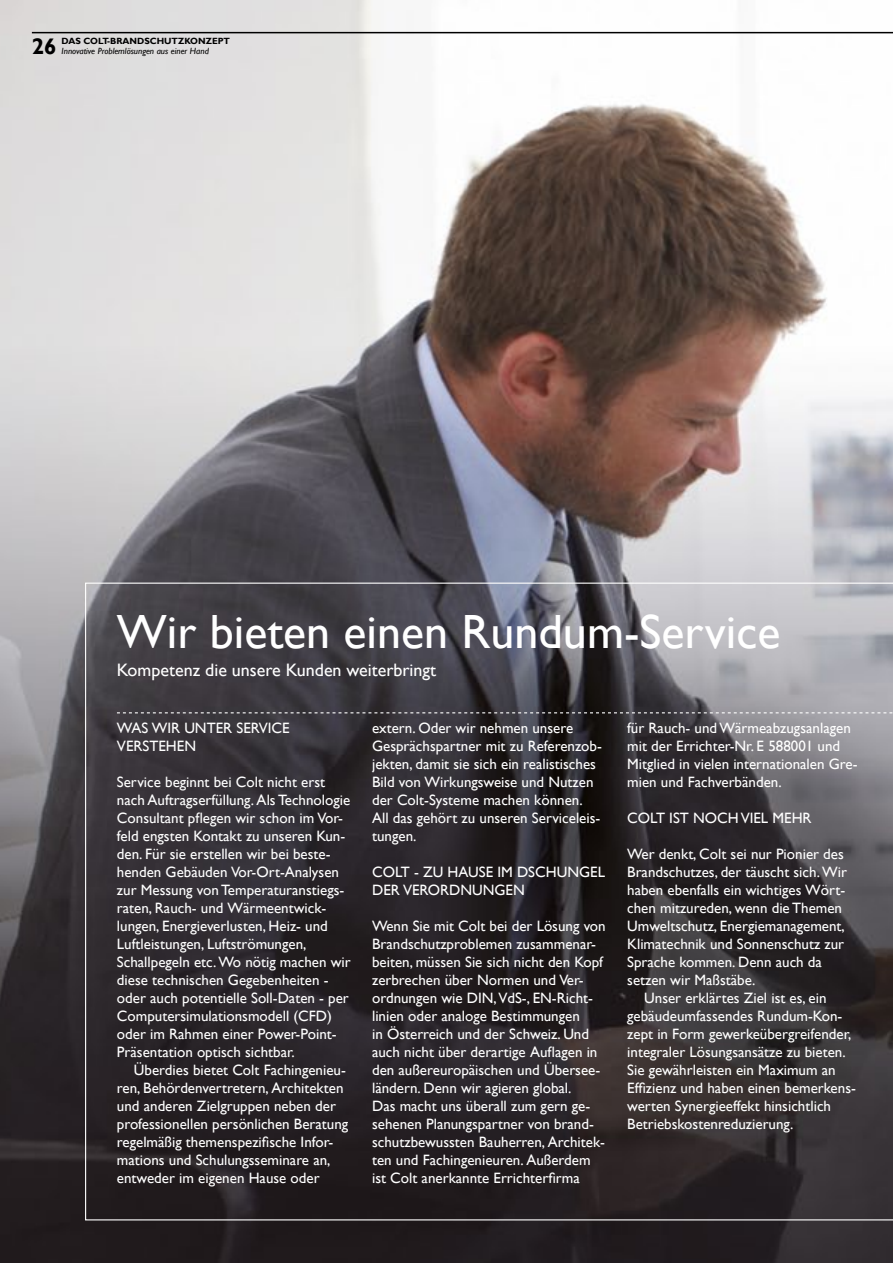
<style>
.page{position:relative;width:893px;height:1263px;background:#fff}
.page>*{position:absolute;margin:0;border:0;box-sizing:border-box;transform-origin:0 0}
.t1{font:48px "Gill Sans";color:#fff}
.t2{font:700 22.5px "Gill Sans";color:#000}
.t3{font:18px "Gill Sans";color:#fff}
.t4{font:15px/18px "Gill Sans";color:#fff}
.t5{font:italic 9px "Gill Sans";color:#000}
.t6{font:700 9px "Gill Sans";color:#000}
</style>
<div class="page">
<img style="left:0;top:0;width:893px;height:1263px">
<hr style="left:32px;top:32px;width:861px;height:1px;background:#000">
<svg style="left:85px;top:583px;width:808px;height:637px;background:#3d393e"></svg>
<svg style="left:117px;top:712px;width:776px;height:1px"></svg>
<h2 class="t2" style="left:32px;top:33px;width:26px">26</h2>
<p class="t6" style="left:62px;top:36px;width:170px">DAS COLT-BRANDSCHUTZKONZEPT</p>
<p class="t5" style="left:62px;top:45px;width:149px">Innovative Problemlösungen aus einer Hand</p>
<h1 class="t1" style="left:117px;top:604px;width:665px">Wir bieten einen Rundum-Service</h1>
<p class="t3" style="left:117px;top:659px;width:321px">Kompetenz die unsere Kunden weiterbringt</p>
<p class="t4" style="left:117px;top:719px;width:174px">WAS WIR UNTER SERVICE<br>VERSTEHEN</p>
<p class="t4" style="left:117px;top:773px;width:235px">Service beginnt bei Colt nicht erst nach Auftragserfüllung. Als Technologie Consultant pflegen wir schon im Vor&shy;feld engsten Kontakt zu unseren Kun&shy;den. Für sie erstellen wir bei beste&shy;henden Gebäuden Vor-Ort-Analysen zur Messung von Temperaturanstiegs&shy;raten, Rauch- und Wärmeentwick&shy;lungen, Energieverlusten, Heiz- und Luftleistungen, Luftströmungen, Schallpegeln etc. Wo nötig machen wir diese technischen Gegebenheiten - oder auch potentielle Soll-Daten - per Computersimulationsmodell (CFD) oder im Rahmen einer Power-Point-Präsentation optisch sichtbar.</p>
<p class="t4" style="left:117px;top:1061px;width:233px;text-indent:17px">Überdies bietet Colt Fachingenieu&shy;ren, Behördenvertretern, Architekten und anderen Zielgruppen neben der professionellen persönlichen Beratung regelmäßig themenspezifische Infor&shy;mations und Schulungsseminare an, entweder im eigenen Hause oder</p>
<p class="t4" style="left:372px;top:719px;width:231px">extern. Oder wir nehmen unsere<br>Gesprächspartner mit zu Referenzob&shy;jekten, damit sie sich ein realistisches<br>Bild von Wirkungsweise und Nutzen der Colt-Systeme machen können.<br>All das gehört zu unseren Serviceleis&shy;tungen.</p>
<p class="t4" style="left:372px;top:863px;width:234px">COLT - ZU HAUSE IM DSCHUNGEL<br>DER VERORDNUNGEN</p>
<p class="t4" style="left:372px;top:917px;width:235px">Wenn Sie mit Colt bei der Lösung von Brandschutzproblemen zusammenar&shy;beiten, müssen Sie sich nicht den Kopf zerbrechen über Normen und Ver&shy;ordnungen wie DIN, VdS-, EN-Richt&shy;linien oder analoge Bestimmungen<br>in Österreich und der Schweiz. Und auch nicht über derartige Auflagen in den außereuropäischen und Übersee&shy;ländern. Denn wir agieren global.<br>Das macht uns überall zum gern ge&shy;sehenen Planungspartner von brand&shy;schutzbewussten Bauherren, Architek&shy;ten und Fachingenieuren. Außerdem ist Colt anerkannte Errichterfirma</p>
<p class="t4" style="left:627px;top:719px;width:232px">für Rauch- und Wärmeabzugsanlagen mit der Errichter-Nr. E 588001 und Mitglied in vielen internationalen Gre&shy;mien und Fachverbänden.</p>
<p class="t4" style="left:627px;top:809px;width:186px">COLT IST NOCH VIEL MEHR</p>
<p class="t4" style="left:627px;top:845px;width:221px">Wer denkt, Colt sei nur Pionier des<br>Brandschutzes, der täuscht sich. Wir haben ebenfalls ein wichtiges Wört&shy;chen mitzureden, wenn die Themen<br>Umweltschutz, Energiemanagement,<br>Klimatechnik und Sonnenschutz zur<br>Sprache kommen. Denn auch da setzen wir Maßstäbe.</p>
<p class="t4" style="left:627px;top:989px;width:230px;text-indent:17px">Unser erklärtes Ziel ist es, ein gebäudeumfassendes Rundum-Kon&shy;zept in Form gewerkeübergreifender, integraler Lösungsansätze zu bieten.<br>Sie gewährleisten ein Maximum an Effizienz und haben einen bemerkens&shy;werten Synergieeffekt hinsichtlich Betriebskostenreduzierung.</p>
</div>
